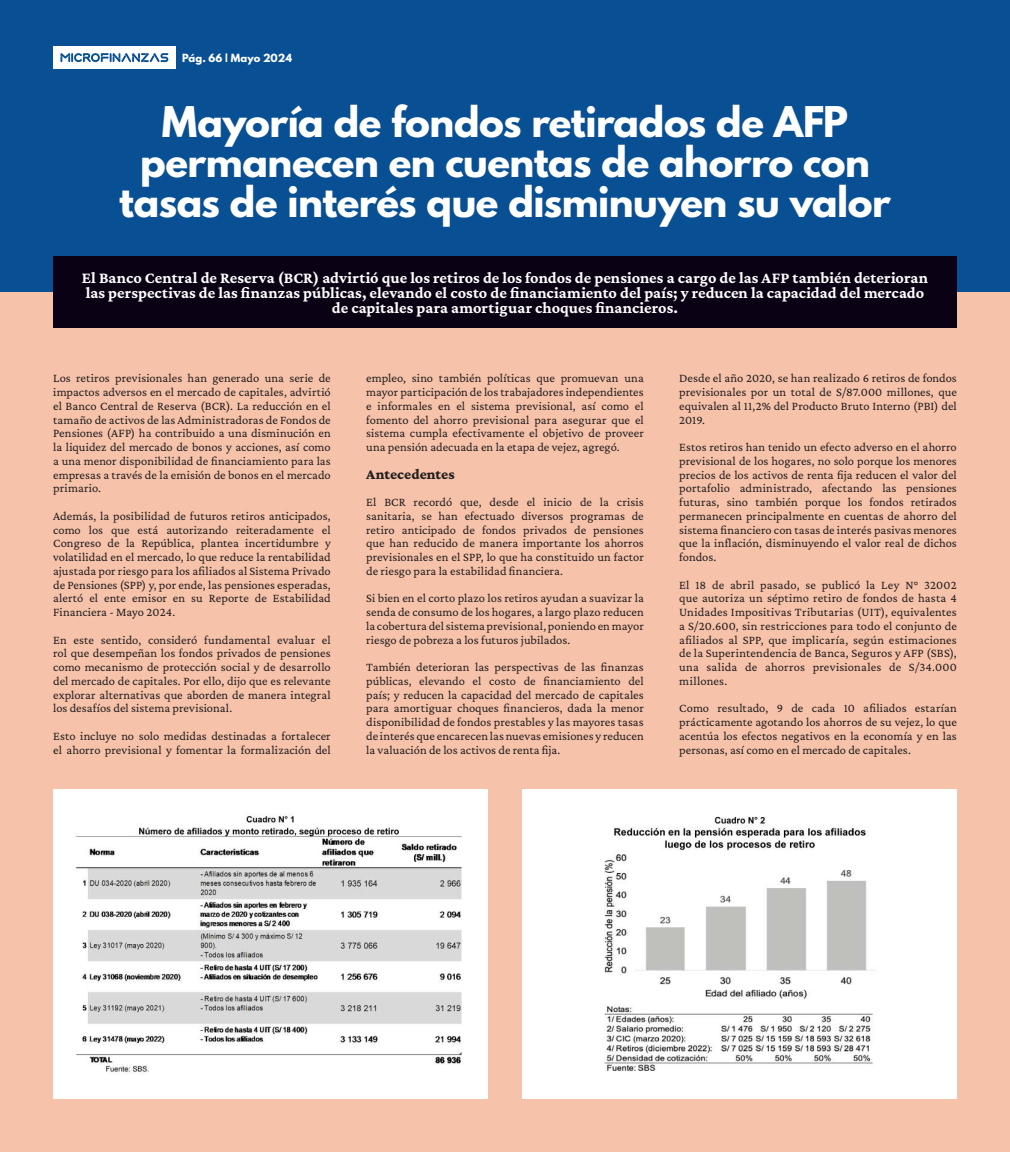
<style>
.page{position:relative;width:1010px;height:1152px;background:#f6c2a9}
.page>*{position:absolute;margin:0;border:0;box-sizing:border-box;transform-origin:0 0}
.t1{font:700 37.5px/40px "League Spartan";letter-spacing:-.015em;color:#fff;text-align:center}
.t2{font:700 16.25px/15px "Crimson Pro";color:#fff;text-align:center}
.t3{font:800 15px "Crimson Pro";letter-spacing:.005em;color:#231f20}
.t4{font:12.5px/13.8px "Crimson Pro";letter-spacing:.005em;color:#231f20;text-align:justify}
.t5{font:700 10px "League Spartan";letter-spacing:.01em;color:#fff}
</style>
<div class="page">
<div style="left:0;top:0;width:1010px;height:292px;background:#084f93"></div>
<div style="left:53px;top:256px;width:904px;height:72px;background:#0a0214"></div>
<div style="left:53px;top:789px;width:434px;height:309px;background:#fff"></div>
<img style="left:75px;top:814px;width:387px;height:260px">
<div style="left:523px;top:789px;width:434px;height:309px;background:#fff"></div>
<img style="left:604px;top:816px;width:272px;height:256px">
<div style="left:53px;top:46px;width:123px;height:23px;background:#fff"></div>
<svg style="left:60px;top:53px;width:108px;height:9px"></svg>
<p class="t5" style="left:182px;top:50px;width:111px">Pág. 66 | Mayo 2024</p>
<h1 class="t1" style="left:119px;top:101px;width:773px">Mayoría de fondos retirados de AFP permanecen en cuentas de ahorro con tasas de interés que disminuyen su valor</h1>
<p class="t2" style="left:82px;top:270px;width:848px">El Banco Central de Reserva (BCR) advirtió que los retiros de los fondos de pensiones a cargo de las AFP también deterioran las perspectivas de las finanzas públicas, elevando el costo de financiamiento del país; y reducen la capacidad del mercado de capitales para amortiguar choques financieros.</p>
<p class="t4" style="left:53px;top:371px;width:279px">Los retiros previsionales han generado una serie de impactos adversos en el mercado de capitales, advirtió el Banco Central de Reserva (BCR). La reducción en el tamaño de activos de las Administradoras de Fondos de Pensiones (AFP) ha contribuido a una disminución en la liquidez del mercado de bonos y acciones, así como a una menor disponibilidad de financiamiento para las empresas a través de la emisión de bonos en el mercado primario.</p>
<p class="t4" style="left:53px;top:509px;width:279px">Además, la posibilidad de futuros retiros anticipados, como los que está autorizando reiteradamente el Congreso de la República, plantea incertidumbre y volatilidad en el mercado, lo que reduce la rentabilidad ajustada por riesgo para los afiliados al Sistema Privado de Pensiones (SPP) y, por ende, las pensiones esperadas, alertó el ente emisor en su Reporte de Estabilidad Financiera - Mayo 2024.</p>
<p class="t4" style="left:53px;top:632px;width:279px">En este sentido, consideró fundamental evaluar el rol que desempeñan los fondos privados de pensiones como mecanismo de protección social y de desarrollo del mercado de capitales. Por ello, dijo que es relevante explorar alternativas que aborden de manera integral los desafíos del sistema previsional.</p>
<p class="t4" style="left:53px;top:729px;width:279px">Esto incluye no solo medidas destinadas a fortalecer el ahorro previsional y fomentar la formalización del</p>
<p class="t4" style="left:366px;top:371px;width:279px">empleo, sino también políticas que promuevan una mayor participación de los trabajadores independientes e informales en el sistema previsional, así como el fomento del ahorro previsional para asegurar que el sistema cumpla efectivamente el objetivo de proveer una pensión adecuada en la etapa de vejez, agregó.</p>
<p class="t3" style="left:366px;top:464px;width:90px">Antecedentes</p>
<p class="t4" style="left:366px;top:495px;width:279px">El BCR recordó que, desde el inicio de la crisis sanitaria, se han efectuado diversos programas de retiro anticipado de fondos privados de pensiones que han reducido de manera importante los ahorros previsionales en el SPP, lo que ha constituido un factor de riesgo para la estabilidad financiera.</p>
<p class="t4" style="left:366px;top:591px;width:279px">Si bien en el corto plazo los retiros ayudan a suavizar la senda de consumo de los hogares, a largo plazo reducen la cobertura del sistema previsional, poniendo en mayor riesgo de pobreza a los futuros jubilados.</p>
<p class="t4" style="left:366px;top:660px;width:279px">También deterioran las perspectivas de las finanzas públicas, elevando el costo de financiamiento del país; y reducen la capacidad del mercado de capitales para amortiguar choques financieros, dada la menor disponibilidad de fondos prestables y las mayores tasas de interés que encarecen las nuevas emisiones y reducen la valuación de los activos de renta fija.</p>
<p class="t4" style="left:679px;top:371px;width:279px">Desde el año 2020, se han realizado 6 retiros de fondos previsionales por un total de S/87.000 millones, que equivalen al 11,2% del Producto Bruto Interno (PBI) del 2019.</p>
<p class="t4" style="left:679px;top:440px;width:279px">Estos retiros han tenido un efecto adverso en el ahorro previsional de los hogares, no solo porque los menores precios de los activos de renta fija reducen el valor del portafolio administrado, afectando las pensiones futuras, sino también porque los fondos retirados permanecen principalmente en cuentas de ahorro del sistema financiero con tasas de interés pasivas menores que la inflación, disminuyendo el valor real de dichos fondos.</p>
<p class="t4" style="left:679px;top:577px;width:279px">El 18 de abril pasado, se publicó la Ley N° 32002 que autoriza un séptimo retiro de fondos de hasta 4<br>Unidades Impositivas Tributarias (UIT), equivalentes a S/20.600, sin restricciones para todo el conjunto de afiliados al SPP, que implicaría, según estimaciones de la Superintendencia de Banca, Seguros y AFP (SBS), una salida de ahorros previsionales de S/34.000 millones.</p>
<p class="t4" style="left:679px;top:701px;width:279px">Como resultado, 9 de cada 10 afiliados estarían prácticamente agotando los ahorros de su vejez, lo que acentúa los efectos negativos en la economía y en las personas, así como en el mercado de capitales.</p>
</div>
